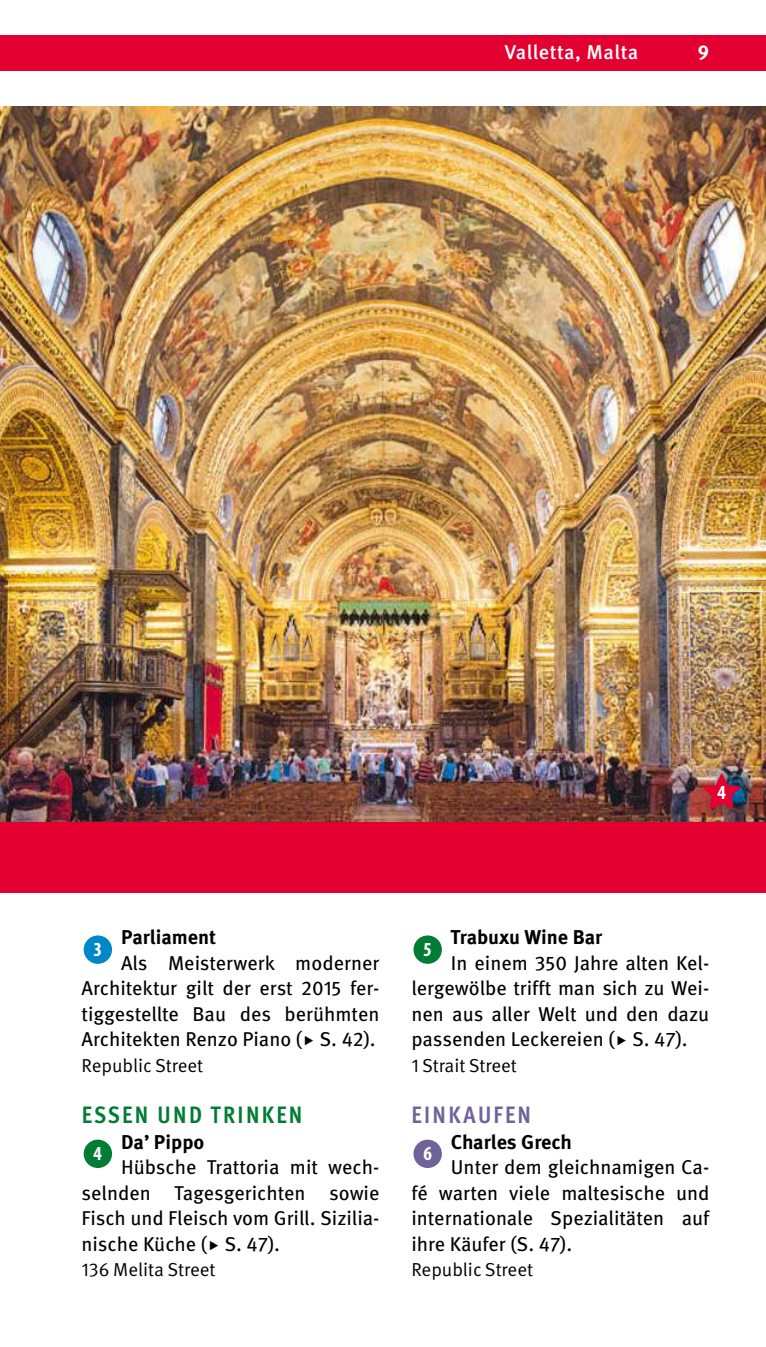
<style>
.page{position:relative;width:766px;height:1347px;background:#fff}
.page>*{position:absolute;margin:0;border:0;box-sizing:border-box;transform-origin:0 0}
.t1{font:700 condensed 23.75px "Meta Pro";letter-spacing:.095em;color:#007c35}
.t2{font:700 condensed 23.75px "Meta Pro";letter-spacing:.095em;color:#70639a}
.t3{font:20px/25.5px "Meta Pro";color:#000;text-align:justify}
.t4{font:700 20px "Meta Pro";color:#000}
.t5{font:500 20px "Meta Pro";letter-spacing:.025em;color:#fff}
.t6{font:700 condensed 20px "Myriad Pro";color:#fff}
.t7{font:700 20px "Meta Pro";color:#fff}
.t8{font:18.75px "Meta Pro Norm";color:#000}
</style>
<div class="page">
<div style="left:0;top:35px;width:765px;height:36px;background:#e30030"></div>
<img style="left:0;top:106px;width:765px;height:715px">
<div style="left:84px;top:935px;width:28px;height:28px;background:#0087c9;border-radius:50%"></div>
<div style="left:84px;top:1139px;width:28px;height:29px;background:#007c35;border-radius:50%"></div>
<div style="left:413px;top:935px;width:28px;height:28px;background:#007c35;border-radius:50%"></div>
<div style="left:413px;top:1139px;width:28px;height:29px;background:#70639a;border-radius:50%"></div>
<div style="left:0;top:821px;width:765px;height:71px;background:#e30030"></div>
<svg style="left:702px;top:772px;width:39px;height:37px"></svg>
<p class="t5" style="left:504px;top:42px;width:135px">Valletta, Malta</p>
<p class="t7" style="left:697px;top:44px;width:13px">9</p>
<p class="t6" style="left:717px;top:780px;width:10px">4</p>
<p class="t4" style="left:121px;top:928px;width:97px">Parliament</p>
<p class="t3" style="left:81px;top:950px;width:299px;text-indent:40px">Als Meisterwerk moderner Architektur gilt der erst 2015 fer&shy;tiggestellte Bau des berühmten Architekten Renzo Piano ( S. 42).</p>
<p class="t8" style="left:81px;top:1057px;width:123px">Republic Street</p>
<p class="t1" style="left:82px;top:1106px;width:222px">ESSEN UND TRINKEN</p>
<p class="t6" style="left:94px;top:1141px;width:10px">4</p>
<p class="t6" style="left:94px;top:937px;width:9px">3</p>
<p class="t4" style="left:121px;top:1132px;width:85px">Da’ Pippo</p>
<p class="t3" style="left:81px;top:1154px;width:299px;text-indent:40px">Hübsche Trattoria mit wech&shy;selnden Tagesgerichten sowie Fisch und Fleisch vom Grill. Sizilia&shy;nische Küche ( S. 47).</p>
<p class="t8" style="left:81px;top:1261px;width:135px">136 Melita Street</p>
<p class="t4" style="left:450px;top:928px;width:153px">Trabuxu Wine Bar</p>
<p class="t3" style="left:411px;top:950px;width:299px;text-indent:40px">In einem 350 Jahre alten Kel&shy;lergewölbe trifft man sich zu Wei&shy;nen aus aller Welt und den dazu passenden Leckereien ( S. 47).</p>
<p class="t8" style="left:411px;top:1057px;width:107px">1 Strait Street</p>
<p class="t2" style="left:411px;top:1106px;width:121px">EINKAUFEN</p>
<p class="t6" style="left:423px;top:1141px;width:10px">6</p>
<p class="t6" style="left:424px;top:937px;width:9px">5</p>
<p class="t4" style="left:451px;top:1132px;width:123px">Charles Grech</p>
<p class="t3" style="left:411px;top:1154px;width:299px;text-indent:40px">Unter dem gleichnamigen Ca&shy;fé warten viele maltesische und internationale Spezialitäten auf ihre Käufer (S. 47).</p>
<p class="t8" style="left:411px;top:1261px;width:123px">Republic Street</p>
</div>
